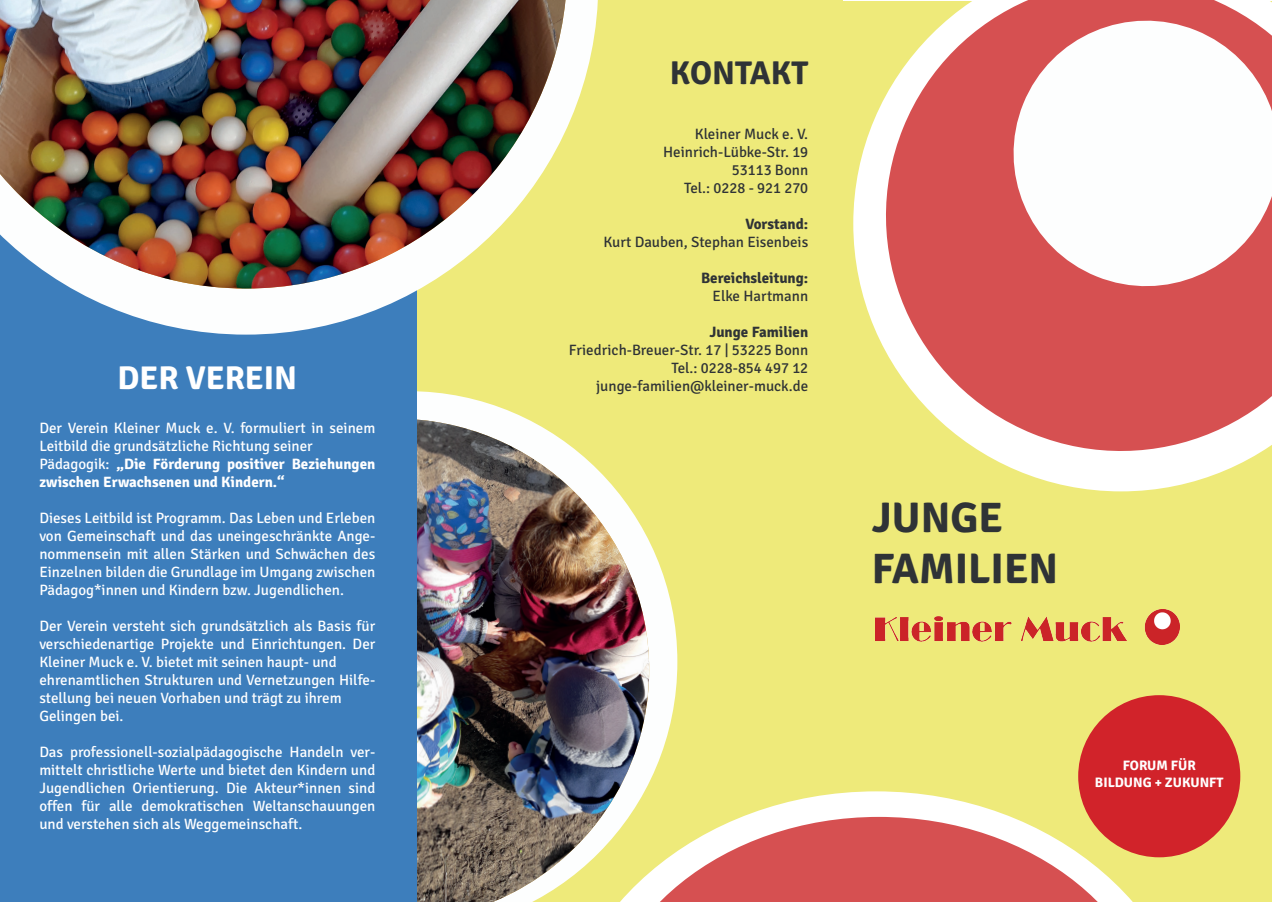
<style>
.page{position:relative;width:1272px;height:902px;background:#fff}
.page>*{position:absolute;margin:0;border:0;box-sizing:border-box;transform-origin:0 0}
.t1{font:700 42.6px/51.2px "Signika";color:#2f3336}
.t2{font:700 33px "Signika";color:#fff}
.t3{font:700 33px "Signika";color:#2f3336}
.t4{font:15px/18px "Signika";color:#fff}
.t5{font:15px/18px "Signika";color:#2f3336;text-align:right}
.t6{font:700 15px "Signika";color:#2f3336}
.t7{font:700 13.65px/16.4px "Signika";color:#fff;text-align:center}
.s1{font-weight:700}
</style>
<div class="page">
<div style="left:827px;top:1px;width:444px;height:900px;background:#eeea7a"></div>
<svg style="left:853px;top:205px;width:338px;height:286px"></svg>
<svg style="left:854px;top:0;width:417px;height:482px;fill:#d65051"></svg>
<svg style="left:995px;top:3px;width:276px;height:301px;background:#f0c4c4"></svg>
<div style="left:417px;top:0;width:425px;height:901px;background:#eeea7a"></div>
<svg style="left:417px;top:391px;width:260px;height:392px"></svg>
<img style="left:417px;top:418px;width:232px;height:483px">
<div style="left:0;top:0;width:417px;height:901px;background:#3d7ebc"></div>
<svg style="left:71px;top:0;width:527px;height:334px"></svg>
<img style="left:0;top:0;width:565px;height:288px">
<svg style="left:555px;top:791px;width:642px;height:110px"></svg>
<svg style="left:598px;top:816px;width:561px;height:85px;fill:#d65051"></svg>
<img style="left:875px;top:609px;width:304px;height:35px">
<div style="left:1078px;top:695px;width:162px;height:162px;background:#d1232a;border-radius:50%"></div>
<h2 class="t2" style="left:117px;top:358px;width:181px">DER VEREIN</h2>
<p class="t4" style="left:39px;top:419px;width:337px">Der Verein Kleiner Muck e. V. formuliert in seinem Leitbild die grundsätzliche Richtung seiner Pädagogik: <span class="s1">„Die Förderung positiver Beziehungen zwischen Erwachsenen und Kindern.“</span></p>
<p class="t4" style="left:39px;top:509px;width:337px;text-align:justify">Dieses Leitbild ist Programm. Das Leben und Erleben von Gemeinschaft und das uneingeschränkte Ange&shy;nommensein mit allen Stärken und Schwächen des Einzelnen bilden die Grundlage im Umgang zwischen Pädagog*innen und Kindern bzw. Jugendlichen.</p>
<p class="t4" style="left:39px;top:617px;width:337px">Der Verein versteht sich grundsätzlich als Basis für verschiedenartige Projekte und Einrichtungen. Der Kleiner Muck e. V. bietet mit seinen haupt- und ehrenamtlichen Strukturen und Vernetzungen Hilfe&shy;stellung bei neuen Vorhaben und trägt zu ihrem Gelingen bei.</p>
<p class="t4" style="left:39px;top:743px;width:337px;text-align:justify">Das professionell-sozialpädagogische Handeln ver&shy;mittelt christliche Werte und bietet den Kindern und Jugendlichen Orientierung. Die Akteur*innen sind offen für alle demokratischen Weltanschauungen und verstehen sich als Weggemeinschaft.</p>
<h2 class="t3" style="left:670px;top:53px;width:140px">KONTAKT</h2>
<p class="t5" style="left:663px;top:125px;width:147px">Kleiner Muck e. V.<br>Heinrich-Lübke-Str. 19<br>53113 Bonn<br>Tel.: 0228 - 921 270</p>
<p class="t6" style="left:745px;top:214px;width:64px">Vorstand:</p>
<p class="t5" style="left:603px;top:233px;width:206px">Kurt Dauben, Stephan Eisenbeis</p>
<p class="t6" style="left:701px;top:268px;width:109px">Bereichsleitung:</p>
<p class="t5" style="left:712px;top:287px;width:97px">Elke Hartmann</p>
<p class="t6" style="left:709px;top:322px;width:100px">Junge Familien</p>
<p class="t5" style="left:569px;top:341px;width:241px">Friedrich-Breuer-Str. 17 | 53225 Bonn<br>Tel.: 0228-854 497 12 junge-familien@kleiner-muck.de</p>
<h1 class="t1" style="left:871px;top:492px;width:188px">JUNGE<br>FAMILIEN</h1>
<p class="t7" style="left:1094px;top:757px;width:130px">FORUM FÜR<br>BILDUNG + ZUKUNFT</p>
</div>
